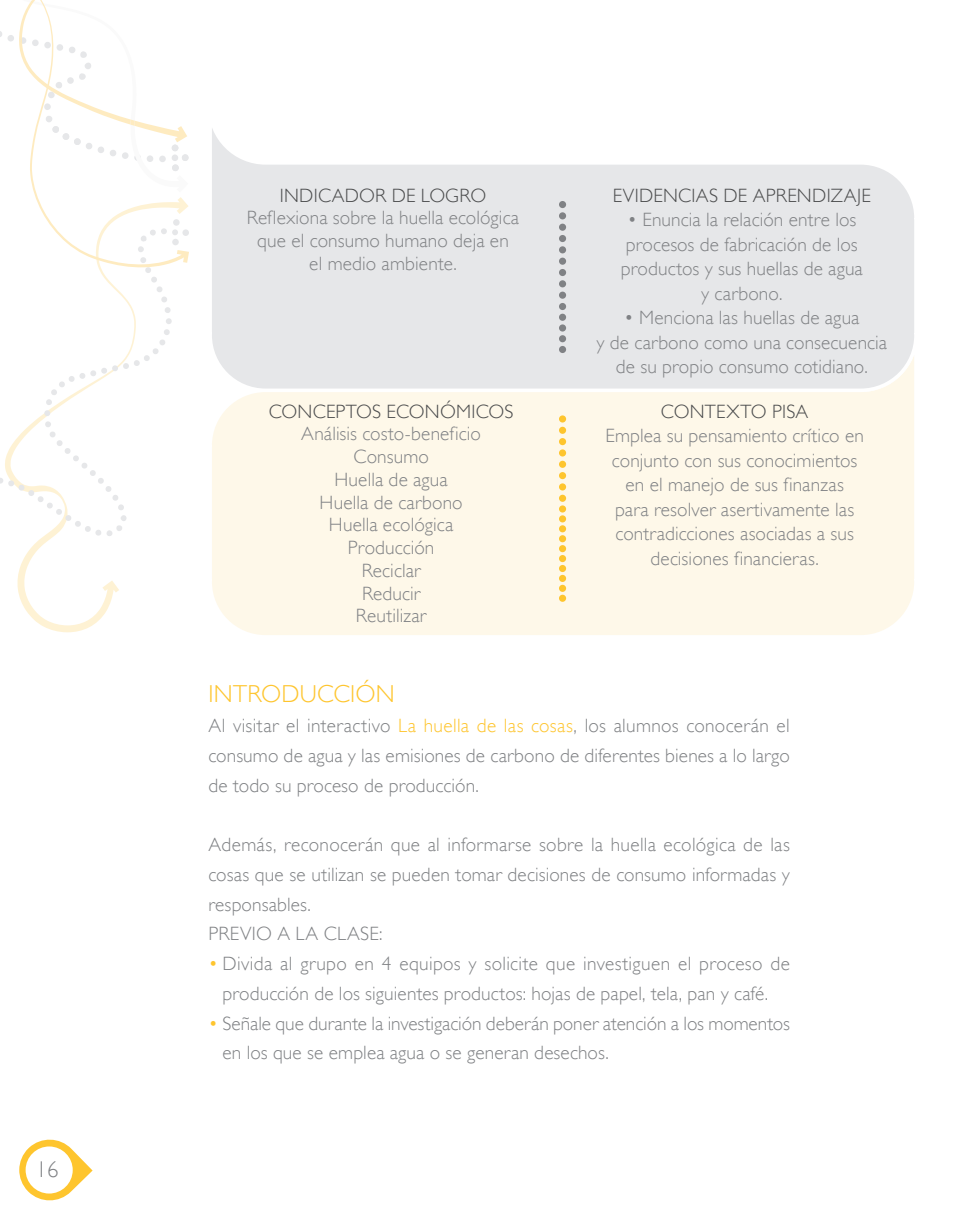
<style>
.page{position:relative;width:973px;height:1222px;background:#fff}
.page>*{position:absolute;margin:0;border:0;box-sizing:border-box;transform-origin:0 0}
.t1{font:300 24.5px "Gill Sans";letter-spacing:.01em;color:#fec52e}
.t2{font:300 22.75px "Gill Sans";color:#808285}
.t3{font:300 19.25px/22.8px "Gill Sans";letter-spacing:.005em;color:#808285;text-align:center}
.t4{font:300 19.25px "Gill Sans";letter-spacing:.015em;color:#4b4c4d}
.s1{color:#fec52e}
</style>
<div class="page">
<svg style="left:19px;top:1139px;width:74px;height:62px"></svg>
<svg style="left:17px;top:536px;width:102px;height:96px"></svg>
<svg style="left:0;top:268px;width:172px;height:268px"></svg>
<svg style="left:34px;top:192px;width:155px;height:76px"></svg>
<svg style="left:212px;top:128px;width:702px;height:507px;background:#f3f1ea"></svg>
<div style="left:558px;top:224px;width:8px;height:7px;background:#808285;border-radius:50%"></div>
<div style="left:558px;top:212px;width:8px;height:7px;background:#808285;border-radius:50%"></div>
<div style="left:558px;top:201px;width:8px;height:7px;background:#808285;border-radius:50%"></div>
<div style="left:558px;top:235px;width:8px;height:7px;background:#808285;border-radius:50%"></div>
<div style="left:558px;top:246px;width:8px;height:7px;background:#808285;border-radius:50%"></div>
<div style="left:558px;top:258px;width:8px;height:7px;background:#808285;border-radius:50%"></div>
<div style="left:558px;top:269px;width:8px;height:7px;background:#808285;border-radius:50%"></div>
<div style="left:558px;top:280px;width:8px;height:7px;background:#808285;border-radius:50%"></div>
<div style="left:558px;top:292px;width:8px;height:7px;background:#808285;border-radius:50%"></div>
<div style="left:558px;top:303px;width:8px;height:7px;background:#808285;border-radius:50%"></div>
<div style="left:558px;top:314px;width:8px;height:7px;background:#808285;border-radius:50%"></div>
<svg style="left:558px;top:324px;width:8px;height:8px"></svg>
<div style="left:558px;top:335px;width:8px;height:7px;background:#808285;border-radius:50%"></div>
<div style="left:558px;top:346px;width:8px;height:7px;background:#808285;border-radius:50%"></div>
<svg style="left:558px;top:415px;width:8px;height:8px"></svg>
<div style="left:558px;top:427px;width:8px;height:7px;background:#fec52e;border-radius:50%"></div>
<div style="left:558px;top:438px;width:8px;height:7px;background:#fec52e;border-radius:50%"></div>
<svg style="left:558px;top:449px;width:8px;height:8px"></svg>
<div style="left:558px;top:461px;width:8px;height:7px;background:#fec52e;border-radius:50%"></div>
<div style="left:558px;top:472px;width:8px;height:7px;background:#fec52e;border-radius:50%"></div>
<div style="left:558px;top:535px;width:8px;height:7px;background:#fec52e;border-radius:50%"></div>
<div style="left:558px;top:545px;width:8px;height:7px;background:#fec52e;border-radius:50%"></div>
<div style="left:558px;top:555px;width:8px;height:7px;background:#fec52e;border-radius:50%"></div>
<div style="left:558px;top:565px;width:8px;height:7px;background:#fec52e;border-radius:50%"></div>
<div style="left:558px;top:575px;width:8px;height:7px;background:#fec52e;border-radius:50%"></div>
<div style="left:558px;top:585px;width:8px;height:7px;background:#fec52e;border-radius:50%"></div>
<div style="left:558px;top:595px;width:8px;height:7px;background:#fec52e;border-radius:50%"></div>
<svg style="left:558px;top:483px;width:8px;height:8px"></svg>
<div style="left:558px;top:495px;width:8px;height:7px;background:#fec52e;border-radius:50%"></div>
<svg style="left:558px;top:505px;width:8px;height:8px"></svg>
<div style="left:558px;top:515px;width:8px;height:7px;background:#fec52e;border-radius:50%"></div>
<svg style="left:558px;top:525px;width:8px;height:7px"></svg>
<svg style="left:0;top:0;width:189px;height:192px"></svg>
<p class="t2" style="left:36px;top:1156px;width:24px">16</p>
<p class="t4" style="left:279px;top:184px;width:208px">INDICADOR DE LOGRO</p>
<p class="t3" style="left:247px;top:206px;width:274px">Reflexiona sobre la huella ecológica que el consumo humano deja en<br>el medio ambiente.</p>
<p class="t4" style="left:269px;top:400px;width:246px">CONCEPTOS ECONÓMICOS</p>
<p class="t3" style="left:301px;top:422px;width:181px">Análisis costo-beneficio<br>Consumo<br>Huella de agua<br>Huella de carbono<br>Huella ecológica<br>Producción<br>Reciclar<br>Reducir<br>Reutilizar</p>
<p class="t4" style="left:612px;top:184px;width:259px">EVIDENCIAS DE APRENDIZAJE</p>
<p class="t3" style="left:620px;top:207px;width:243px;line-height:24.5px">• Enuncia la relación entre los procesos de fabricación de los productos y sus huellas de agua y carbono.</p>
<p class="t3" style="left:596px;top:305px;width:292px;line-height:24.5px">• Menciona las huellas de agua<br>y de carbono como una consecuencia de su propio consumo cotidiano.</p>
<p class="t4" style="left:660px;top:400px;width:149px">CONTEXTO PISA</p>
<p class="t3" style="left:605px;top:423px;width:260px;line-height:24.5px">Emplea su pensamiento crítico en conjunto con sus conocimientos en el manejo de sus finanzas<br>para resolver asertivamente las contradicciones asociadas a sus decisiones financieras.</p>
<p class="t1" style="left:208px;top:680px;width:188px">INTRODUCCIÓN</p>
<p class="t3" style="left:208px;top:711px;width:582px;line-height:29.8px;text-align:justify">Al visitar el interactivo <span class="s1">La huella de las cosas</span>, los alumnos conocerán el consumo de agua y las emisiones de carbono de diferentes bienes a lo largo de todo su proceso de producción.</p>
<p class="t3" style="left:208px;top:830px;width:582px;line-height:29.8px;text-align:left">Además, reconocerán que al informarse sobre la huella ecológica de las cosas que se utilizan se pueden tomar decisiones de consumo informadas y responsables.<br>PREVIO A LA CLASE:</p>
<p class="t3" style="left:208px;top:949px;width:582px;line-height:29.8px"><span class="s1">•</span> Divida al grupo en 4 equipos y solicite que investiguen el proceso de producción de los siguientes productos: hojas de papel, tela, pan y café.</p>
<p class="t3" style="left:222px;top:1008px;width:568px;line-height:29.8px;text-align:left;text-indent:-14px"><span class="s1">•</span> Señale que durante la investigación deberán poner atención a los momentos en los que se emplea agua o se generan desechos.</p>
</div>
